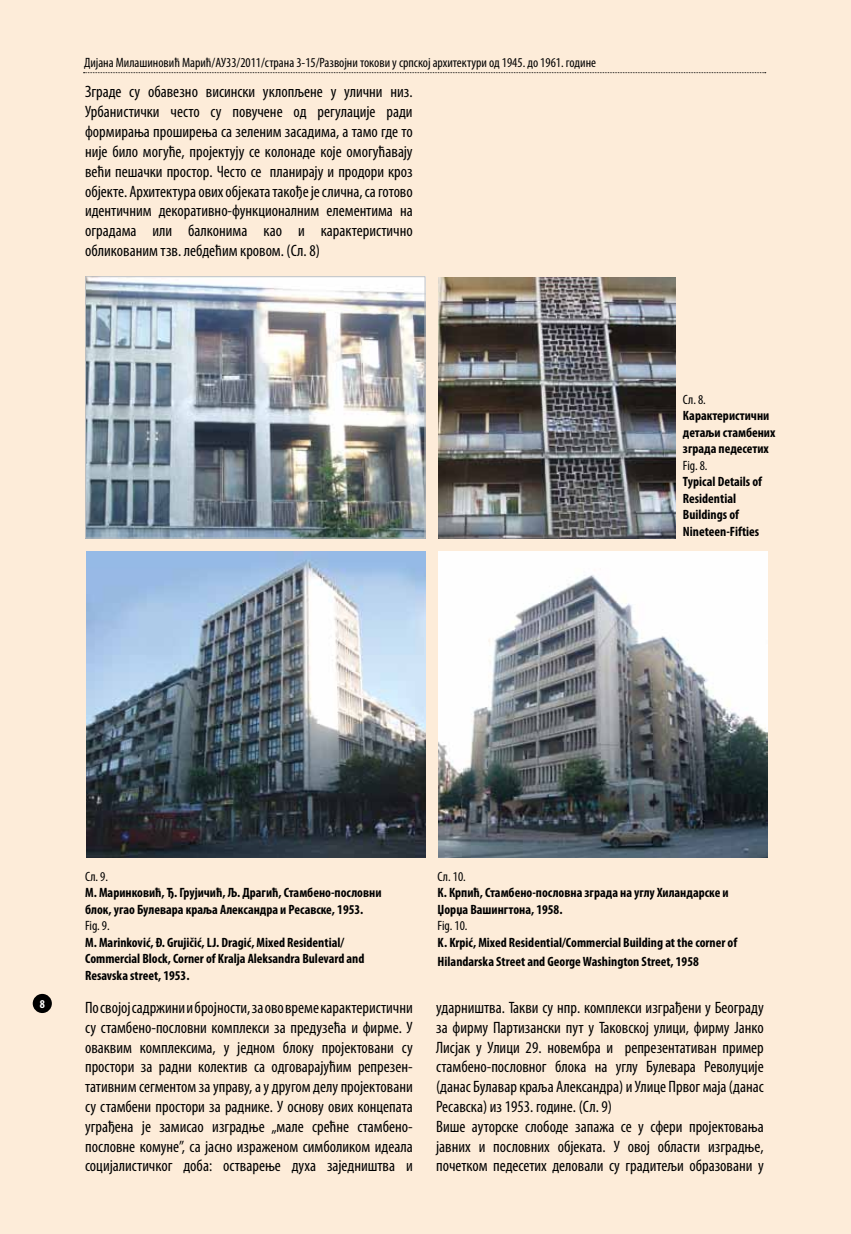
<style>
.page{position:relative;width:851px;height:1234px;background:#fff}
.page>*{position:absolute;margin:0;border:0;box-sizing:border-box;transform-origin:0 0}
.t1{font:condensed 16.5px/19.8px "Myriad Pro";color:#000;text-align:justify}
.t2{font:700 condensed 13.5px/16.5px "Myriad Pro";color:#000}
.t3{font:condensed 13.5px "Myriad Pro";color:#000}
.t4{font:700 condensed 12px "Myriad Pro";color:#fff}
</style>
<div class="page">
<div style="left:0;top:0;width:850px;height:1233px;background:#fdecd9"></div>
<div style="left:33px;top:993px;width:19px;height:19px;background:#000;border-radius:50%"></div>
<svg style="left:83px;top:72px;width:682px;height:1px"></svg>
<img style="left:438px;top:277px;width:237px;height:261px">
<img style="left:87px;top:278px;width:336px;height:258px">
<div style="left:85px;top:276px;width:340px;height:262px;border:1px solid #bcbec0"></div>
<img style="left:86px;top:551px;width:339px;height:306px">
<img style="left:438px;top:551px;width:329px;height:306px">
<p class="t3" style="left:84px;top:54px;width:513px">Дијана Милашиновић Марић/АУ33/2011/страна 3-15/Развојни токови у српској архитектури од 1945. до 1961. годинe</p>
<p class="t1" style="left:85px;top:82px;width:329px">Зграде су обавезно висински уклопљене у улични низ.<br>Урбанистички често су повучене од регулације ради формирања проширења са зеленим засадима, а тамо где то није било могуће, пројектују се колонаде које омогућавају већи пешачки простор. Често се планирају и продори кроз објекте. Архитектура ових објеката такође је слична, са готово идентичним декоративно-функционалним елементима на оградама или балконима као и карактеристично обликованим тзв. лебдећим кровом. (Сл. 8)</p>
<p class="t3" style="left:682px;top:391px;width:24px">Сл. 8.</p>
<p class="t2" style="left:682px;top:407px;width:94px">Карактеристични детаљи стамбених зграда педесетих</p>
<p class="t3" style="left:682px;top:457px;width:26px">Fig. 8.</p>
<p class="t2" style="left:682px;top:473px;width:81px">Typical Details of<br>Residential<br>Buildings of<br>Nineteen-Fifties</p>
<p class="t4" style="left:40px;top:996px;width:7px">8</p>
<p class="t3" style="left:85px;top:867px;width:24px">Сл. 9.</p>
<p class="t2" style="left:85px;top:883px;width:298px">М. Маринковић, Ђ. Грујичић, Љ. Драгић, Стамбено-пословни блок, угао Булевара краља Александра и Ресавске, 1953.</p>
<p class="t3" style="left:85px;top:917px;width:26px">Fig. 9.</p>
<p class="t2" style="left:85px;top:933px;width:281px">M. Marinković, Đ. Grujičić, LJ. Dragić, Mixed Residential/<br>Commercial Block, Corner of Kralja Aleksandra Bulevard and<br>Resavska street, 1953.</p>
<p class="t1" style="left:85px;top:997px;width:329px">По својој садржини и бројности, за ово време карактеристични су стамбено-пословни комплекси за предузећа и фирме. У оваквим комплексима, у једном блоку пројектовани су простори за радни колектив са одговарајућим репрезен&shy;тативним сегментом за управу, а у другом делу пројектовани су стамбени простори за раднике. У основу ових концепата уграђена је замисао изградње „мале срећне стамбено&shy;пословне комуне”, са јасно израженом симболиком идеала социјалистичког доба: остварење духа заједништва и</p>
<p class="t3" style="left:437px;top:867px;width:30px">Сл. 10.</p>
<p class="t2" style="left:437px;top:883px;width:292px">К. Крпић, Стамбено-пословна зграда на углу Хиландарске и<br>Џорџа Вашингтона, 1958.</p>
<p class="t3" style="left:437px;top:917px;width:31px">Fig. 10.</p>
<p class="t2" style="left:437px;top:931px;width:301px;line-height:19.8px">K. Krpić, Mixed Residential/Commercial Building at the corner of<br>Hilandarska Street and George Washington Street, 1958</p>
<p class="t1" style="left:436px;top:997px;width:329px;text-align:left">ударништва. Такви су нпр. комплекси изграђени у Београду за фирму Партизански пут у Таковској улици, фирму Јанко Лисјак у Улици 29. новембра и репрезентативан пример стамбено-пословног блока на углу Булевара Револуције (данас Булавар краља Александра) и Улице Првог маја (данас Ресавска) из 1953. године. (Сл. 9)<br>Више ауторске слободе запажа се у сфери пројектовања јавних и пословних објеката. У овој области изградње, почетком педесетих деловали су градитељи образовани у</p>
</div>
